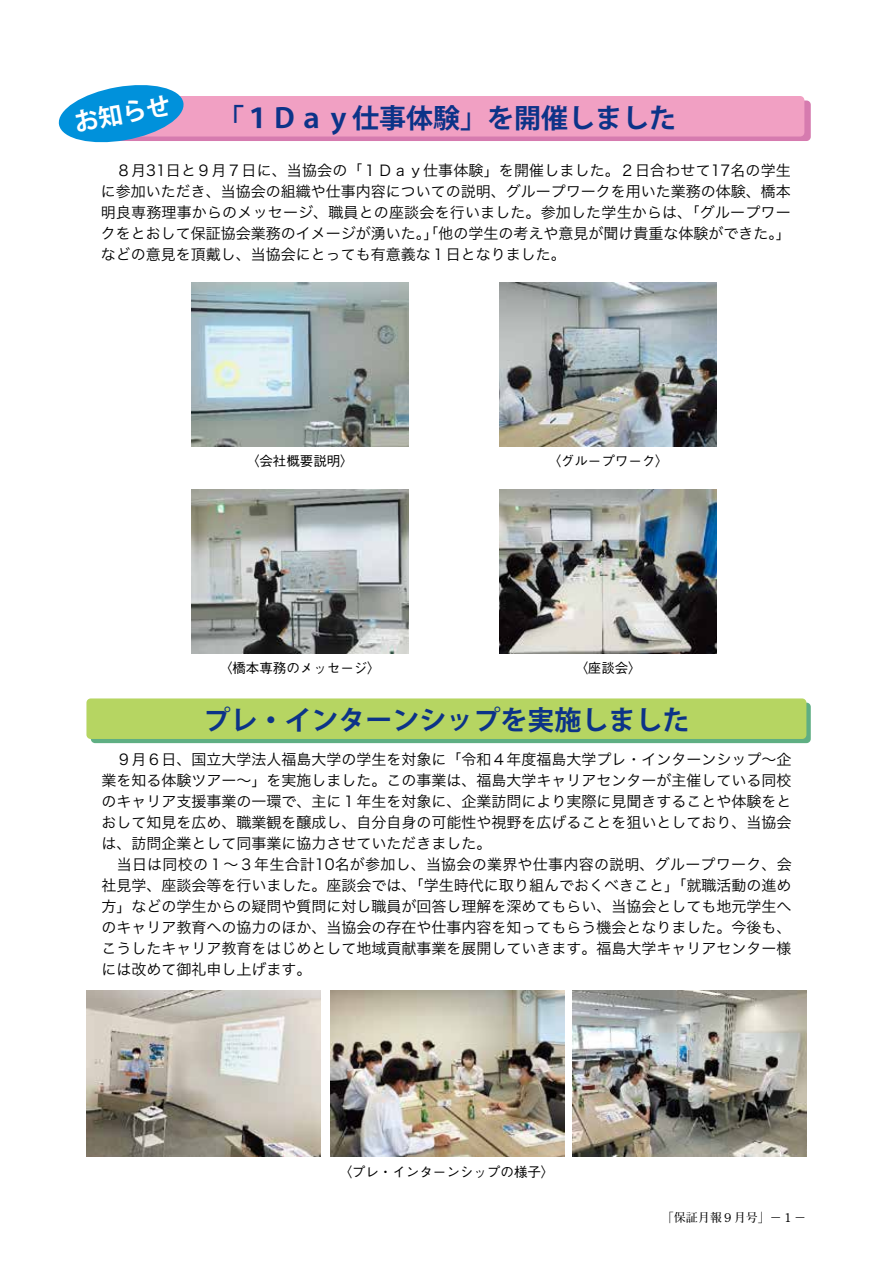
<style>
.page{position:relative;width:893px;height:1263px;background:#fff}
.page>*{position:absolute;margin:0;border:0;box-sizing:border-box;transform-origin:0 0}
.t1{font:700 27px "Koz Go Pr 6 N";color:#0c3388}
.t2{font:700 24.3px "Koz Go Pro";color:#fff}
.t3{font:15px/21px "Hira Kaku Pro W3";color:#000;text-align:justify}
.t4{font:500 13.5px "Gothic BBB Pro";color:#000}
.t5{font:700 12px "Futo Min A101 Pro";color:#000}
</style>
<div class="page">
<div style="left:91px;top:101px;width:720px;height:40px;background:#d67baf;border-radius:4px"></div>
<div style="left:91px;top:703px;width:720px;height:40px;background:#5faf83;border-radius:4px"></div>
<div style="left:86px;top:96px;width:718px;height:41px;background:#f1a0c3;border-radius:4px"></div>
<div style="left:86px;top:698px;width:720px;height:41px;background:#b6d562;border-radius:4px"></div>
<svg style="left:58px;top:85px;width:128px;height:58px"></svg>
<img style="left:191px;top:283px;width:217px;height:164px">
<img style="left:191px;top:490px;width:217px;height:164px">
<img style="left:86px;top:991px;width:234px;height:165px">
<img style="left:573px;top:991px;width:233px;height:165px">
<img style="left:331px;top:991px;width:233px;height:165px">
<img style="left:500px;top:283px;width:216px;height:164px">
<img style="left:500px;top:490px;width:216px;height:164px">
<h2 class="t2" style="left:72px;top:107px;width:99px;rotate:-10deg">お知らせ</h2>
<h1 class="t1" style="left:217px;top:102px;width:461px">「１Ｄａｙ仕事体験」を開催しました</h1>
<p class="t3" style="left:101px;top:159px;width:691px">　８月31日と９月７日に、当協会の「１Ｄａｙ仕事体験」を開催しました。２日合わせて17名の学生に参加いただき、当協会の組織や仕事内容についての説明、グループワークを用いた業務の体験、橋本明良専務理事からのメッセージ、職員との座談会を行いました。参加した学生からは、「グループワークをとおして保証協会業務のイメージが湧いた。」「他の学生の考えや意見が聞け貴重な体験ができた「。などの意見を頂戴し、当協会にとっても有意義な１日となりました。</p>
<p class="t4" style="left:246px;top:450px;width:109px">〈会社概要説明〈</p>
<p class="t4" style="left:219px;top:657px;width:163px">〈橋本専務のメッセージ〈</p>
<p class="t4" style="left:547px;top:450px;width:123px">〈グループワーク〈</p>
<p class="t4" style="left:574px;top:657px;width:69px">〈座談会〈</p>
<h1 class="t1" style="left:203px;top:705px;width:488px">プレ・インターンシップを実施しました</h1>
<p class="t3" style="left:101px;top:747px;width:692px;text-align:left">　９月６日、国立大学法人福島大学の学生を対象に「令和４年度福島大学プレ・インターンシップ～企業を知る体験ツアー～」を実施しました。この事業は、福島大学キャリアセンターが主催している同校のキャリア支援事業の一環で、主に１年生を対象に、企業訪問により実際に見聞きすることや体験をとおして知見を広め、職業観を醸成し、自分自身の可能性や視野を広げることを狙いとしており、当協会は、訪問企業として同事業に協力させていただきました。<br>　当日は同校の１～３年生合計10名が参加し、当協会の業界や仕事内容の説明、グループワーク、会社見学、座談会等を行いました。座談会では、「学生時代に取り組んでおくべきこと」「就職活動の進め方」などの学生からの疑問や質問に対し職員が回答し理解を深めてもらい、当協会としても地元学生へのキャリア教育への協力のほか、当協会の存在や仕事内容を知ってもらう機会となりました。今後も、こうしたキャリア教育をはじめとして地域貢献事業を展開していきます。福島大学キャリアセンター様には改めて御礼申し上げます。</p>
<p class="t4" style="left:338px;top:1161px;width:217px">〈プレ・インターンシップの様子〈</p>
<p class="t5" style="left:662px;top:1208px;width:146px">「保証月報９月号「− 1 −</p>
</div>
